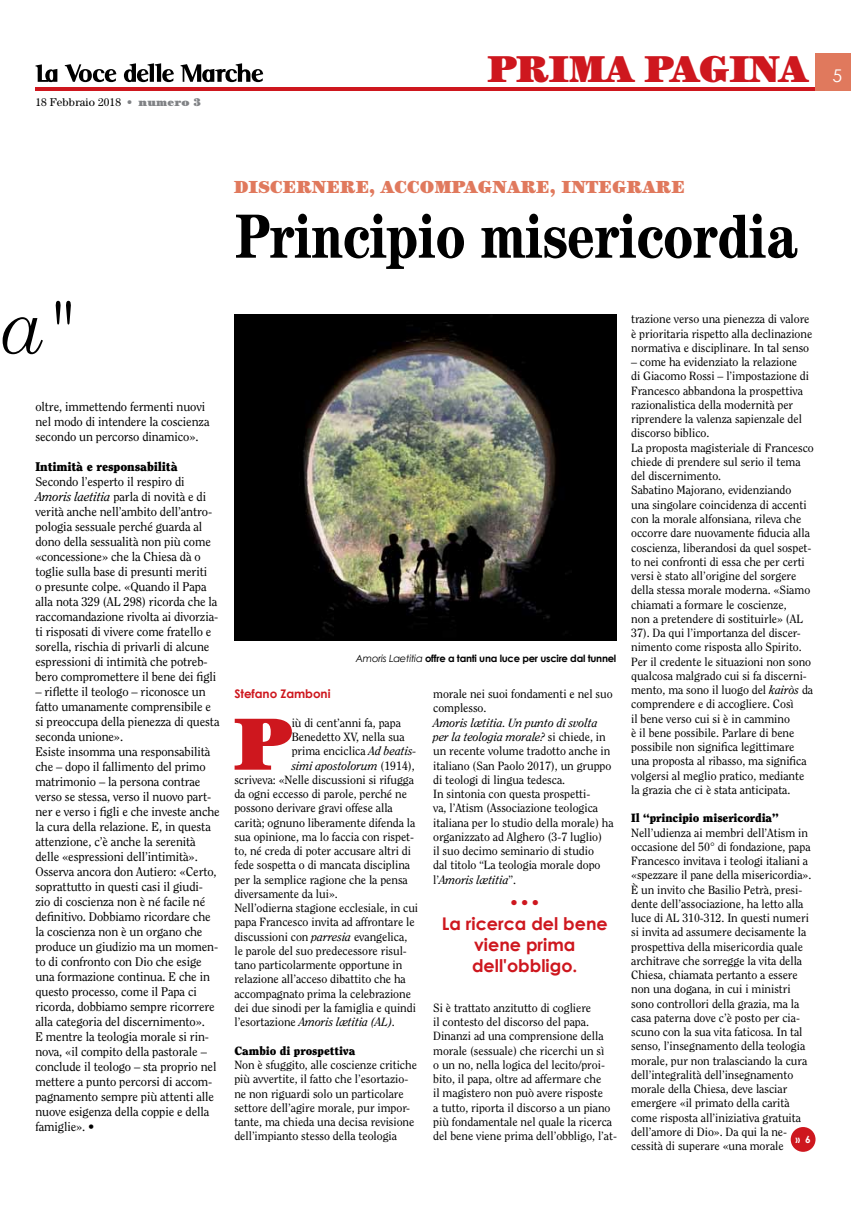
<style>
.page{position:relative;width:851px;height:1205px;background:#fff}
.page>*{position:absolute;margin:0;border:0;box-sizing:border-box;transform-origin:0 0}
.t1{font:italic 300 75px "Century";color:#000}
.t2{font:900 74px "Century";color:#ce171e}
.t3{font:700 condensed 62.5px "Century";color:#000}
.t4{font:900 37.5px "Century";color:#ce171e}
.t5{font:700 17.5px/21px "Century Gothic";color:#ce171e;text-align:center}
.t6{font:900 17.5px "Century";color:#e0795d}
.t7{font:17.5px "Century Gothic";color:#ce171e}
.t8{font:12.5px/15px "Clearface";letter-spacing:-.01em;color:#000}
.t9{font:900 12.5px "Clearface";letter-spacing:-.01em;color:#000}
.t10{font:11.88px/14.2px "Clearface";letter-spacing:-.005em;color:#000}
.t11{font:italic 11.88px "Clearface";letter-spacing:-.005em;color:#000}
.t12{font:900 11.88px "Clearface";letter-spacing:-.005em;color:#000}
.t13{font:700 11.88px "Century Gothic";letter-spacing:-.005em;color:#ce171e}
.t14{font:11.25px "Century";letter-spacing:.01em;color:#000}
.t15{font:700 10px "Century Gothic";letter-spacing:-.025em;color:#000}
.t16{font:700 10px "Century Gothic";color:#fff}
.s1{font-weight:300;color:#808285}
.s2{font-weight:900;color:#808285}
.s3{font-family:"Century Gothic";font-weight:400;font-size:17.5px;color:#fff}
.s4{font-style:italic}
.s5{font-weight:400;font-style:italic}
.s6{font-style:normal}
</style>
<div class="page">
<hr style="left:35px;top:87px;width:780px;height:4px;background:#ce171e">
<div style="left:815px;top:53px;width:35px;height:38px;background:#e0795d"></div>
<svg style="left:35px;top:64px;width:22px;height:18px"></svg>
<svg style="left:65px;top:64px;width:51px;height:18px"></svg>
<svg style="left:124px;top:63px;width:50px;height:19px"></svg>
<svg style="left:180px;top:63px;width:83px;height:19px"></svg>
<div style="left:790px;top:1127px;width:25px;height:25px;background:#ce171e;border-radius:50%"></div>
<img style="left:234px;top:314px;width:382px;height:327px">
<p class="t14" style="left:35px;top:95px;width:167px">18 Febbraio 2018 <span class="s1">•</span> <span class="s2">NUMERO 3</span></p>
<h3 class="t4" style="left:488px;top:46px;width:59px">PRIMA</h3>
<h3 class="t4" style="left:644px;top:46px;width:54px">PAGI</h3>
<h3 class="t4" style="left:748px;top:46px;width:95px">NA <span class="s3">5</span></h3>
<h1 class="t1" style="left:2px;top:285px;width:70px">a"</h1>
<p class="t8" style="left:35px;top:399px;width:175px">oltre, immettendo fermenti nuovi nel modo di intendere la coscienza secondo un percorso dinamico».</p>
<p class="t9" style="left:35px;top:459px;width:144px">Intimità e responsabilità</p>
<p class="t8" style="left:35px;top:474px;width:184px">Secondo l’esperto il respiro di <span class="s4">Amoris laetitia</span> parla di novità e di verità anche nell’ambito dell’antro&shy;pologia sessuale perché guarda al dono della sessualità non più come «concessione» che la Chiesa dà o toglie sulla base di presunti meriti<br>o presunte colpe. «Quando il Papa alla nota 329 (AL 298) ricorda che la raccomandazione rivolta ai divorzia&shy;ti risposati di vivere come fratello e sorella, rischia di privarli di alcune espressioni di intimità che potreb&shy;bero compromettere il bene dei figli</p>
<p class="t8" style="left:35px;top:684px;width:186px">– riflette il teologo – riconosce un fatto umanamente comprensibile e si preoccupa della pienezza di questa seconda unione».<br>Esiste insomma una responsabilità che – dopo il fallimento del primo matrimonio – la persona contrae verso se stessa, verso il nuovo part&shy;ner e verso i figli e che investe anche la cura della relazione. E, in questa attenzione, c’è anche la serenità delle «espressioni dell’intimità».<br>Osserva ancora don Autiero: «Certo, soprattutto in questi casi il giudi&shy;zio di coscienza non è né facile né definitivo. Dobbiamo ricordare che la coscienza non è un organo che produce un giudizio ma un momen&shy;to di confronto con Dio che esige una formazione continua. E che in questo processo, come il Papa ci ricorda, dobbiamo sempre ricorrere alla categoria del discernimento».<br>E mentre la teologia morale si rin&shy;nova, «il compito della pastorale – conclude il teologo – sta proprio nel mettere a punto percorsi di accom&shy;pagnamento sempre più attenti alle nuove esigenza della coppie e della famiglie». •</p>
<h3 class="t6" style="left:234px;top:176px;width:452px">DISCERNERE, ACC OMPAGNARE, INTEGRARE</h3>
<h3 class="t3" style="left:234px;top:199px;width:565px">Principio misericordia</h3>
<p class="t15" style="left:356px;top:650px;width:262px"><span class="s5">Amoris Laetitia</span> offre a tanti una luce per uscire dal tunnel</p>
<p class="t13" style="left:234px;top:685px;width:98px">Stefano Zamboni</p>
<h2 class="t2" style="left:234px;top:699px;width:59px">P</h2>
<p class="t10" style="left:291px;top:716px;width:111px">iù di cent’anni fa, papa</p>
<p class="t10" style="left:291px;top:730px;width:115px">Benedetto XV, nella sua</p>
<p class="t10" style="left:291px;top:744px;width:126px">prima enciclica <span class="s4">Ad beatis-</span></p>
<p class="t11" style="left:291px;top:759px;width:124px">simi apostolorum <span class="s6">(1914),</span></p>
<p class="t10" style="left:234px;top:773px;width:181px">scriveva: «Nelle discussioni si rifugga</p>
<p class="t10" style="left:234px;top:787px;width:174px">da ogni eccesso di parole, perché ne</p>
<p class="t10" style="left:234px;top:801px;width:160px">possono derivare gravi offese alla</p>
<p class="t10" style="left:234px;top:815px;width:182px">carità; ognuno liberamente difenda la</p>
<p class="t10" style="left:234px;top:830px;width:181px">sua opinione, ma lo faccia con rispet-</p>
<p class="t10" style="left:234px;top:844px;width:178px">to, né creda di poter accusare altri di</p>
<p class="t10" style="left:234px;top:858px;width:177px">fede sospetta o di mancata disciplina</p>
<p class="t10" style="left:234px;top:872px;width:175px">per la semplice ragione che la pensa</p>
<p class="t10" style="left:234px;top:887px;width:105px">diversamente da lui».</p>
<p class="t10" style="left:234px;top:901px;width:185px">Nell’odierna stagione ecclesiale, in cui</p>
<p class="t10" style="left:234px;top:915px;width:182px">papa Francesco invita ad affrontare le</p>
<p class="t10" style="left:234px;top:929px;width:174px">discussioni con <span class="s4">parresia</span> evangelica,</p>
<p class="t10" style="left:234px;top:944px;width:174px">le parole del suo predecessore risul-</p>
<p class="t10" style="left:234px;top:958px;width:169px">tano particolarmente opportune in</p>
<p class="t10" style="left:234px;top:972px;width:173px">relazione all’acceso dibattito che ha</p>
<p class="t10" style="left:234px;top:986px;width:178px">accompagnato prima la celebrazione</p>
<p class="t10" style="left:234px;top:1001px;width:183px">dei due sinodi per la famiglia e quindi</p>
<p class="t11" style="left:234px;top:1015px;width:162px"><span class="s6">l’esortazione</span> Amoris lætitia (AL)<span class="s6">.</span></p>
<p class="t12" style="left:234px;top:1043px;width:122px">Cambio di prospettiva</p>
<p class="t10" style="left:234px;top:1058px;width:184px">Non è sfuggito, alle coscienze critiche più avvertite, il fatto che l’esortazio&shy;ne non riguardi solo un particolare settore dell’agire morale, pur impor&shy;tante, ma chieda una decisa revisione dell’impianto stesso della teologia</p>
<p class="t10" style="left:433px;top:687px;width:181px">morale nei suoi fondamenti e nel suo complesso.</p>
<p class="t10" style="left:433px;top:715px;width:182px"><span class="s4">Amoris lætitia. Un punto di svolta per la teologia morale?</span> si chiede, in un recente volume tradotto anche in italiano (San Paolo 2017), un gruppo di teologi di lingua tedesca.<br>In sintonia con questa prospetti-<br>va, l’Atism (Associazione teologica italiana per lo studio della morale) ha organizzato ad Alghero (3-7 luglio)<br>il suo decimo seminario di studio<br>dal titolo “La teologia morale dopo l’<span class="s4">Amoris lætitia</span>”.</p>
<h3 class="t7" style="left:509px;top:890px;width:33px">•••</h3>
<h3 class="t5" style="left:441px;top:912px;width:167px">La ricerca del bene viene prima dell'obbligo.</h3>
<p class="t10" style="left:433px;top:1000px;width:185px">Si è trattato anzitutto di cogliere<br>il contesto del discorso del papa.<br>Dinanzi ad una comprensione della morale (sessuale) che ricerchi un sì<br>o un no, nella logica del lecito/proi&shy;bito, il papa, oltre ad affermare che<br>il magistero non può avere risposte<br>a tutto, riporta il discorso a un piano più fondamentale nel quale la ricerca del bene viene prima dell’obbligo, l’at-</p>
<p class="t10" style="left:631px;top:312px;width:183px">trazione verso una pienezza di valore è prioritaria rispetto alla declinazione normativa e disciplinare. In tal senso</p>
<p class="t10" style="left:631px;top:355px;width:184px">– come ha evidenziato la relazione<br>di Giacomo Rossi – l’impostazione di Francesco abbandona la prospettiva razionalistica della modernità per riprendere la valenza sapienzale del discorso biblico.<br>La proposta magisteriale di Francesco chiede di prendere sul serio il tema del discernimento.<br>Sabatino Majorano, evidenziando<br>una singolare coincidenza di accenti con la morale alfonsiana, rileva che occorre dare nuovamente fiducia alla coscienza, liberandosi da quel sospet&shy;to nei confronti di essa che per certi versi è stato all’origine del sorgere della stessa morale moderna. «Siamo chiamati a formare le coscienze,<br>non a pretendere di sostituirle» (AL 37). Da qui l’importanza del discer&shy;nimento come risposta allo Spirito.<br>Per il credente le situazioni non sono qualcosa malgrado cui si fa discerni&shy;mento, ma sono il luogo del <span class="s4">kairòs</span> da comprendere e di accogliere. Così<br>il bene verso cui si è in cammino<br>è il bene possibile. Parlare di bene possibile non significa legittimare una proposta al ribasso, ma significa volgersi al meglio pratico, mediante la grazia che ci è stata anticipata.</p>
<p class="t12" style="left:631px;top:811px;width:149px">Il “principio misericordia”</p>
<p class="t10" style="left:631px;top:825px;width:182px">Nell’udienza ai membri dell’Atism in occasione del 50° di fondazione, papa Francesco invitava i teologi italiani a «spezzare il pane della misericordia».<br>È un invito che Basilio Petrà, presi&shy;dente dell’associazione, ha letto alla luce di AL 310-312. In questi numeri si invita ad assumere decisamente la prospettiva della misericordia quale architrave che sorregge la vita della Chiesa, chiamata pertanto a essere non una dogana, in cui i ministri sono controllori della grazia, ma la casa paterna dove c’è posto per cia&shy;scuno con la sua vita faticosa. In tal senso, l’insegnamento della teologia morale, pur non tralasciando la cura dell’integralità dell’insegnamento morale della Chiesa, deve lasciar emergere «il primato della carità come risposta all’iniziativa gratuita dell’amore di Dio». Da qui la ne&shy;cessità di superare «una morale</p>
<p class="t16" style="left:795px;top:1132px;width:16px">›› 6</p>
</div>
